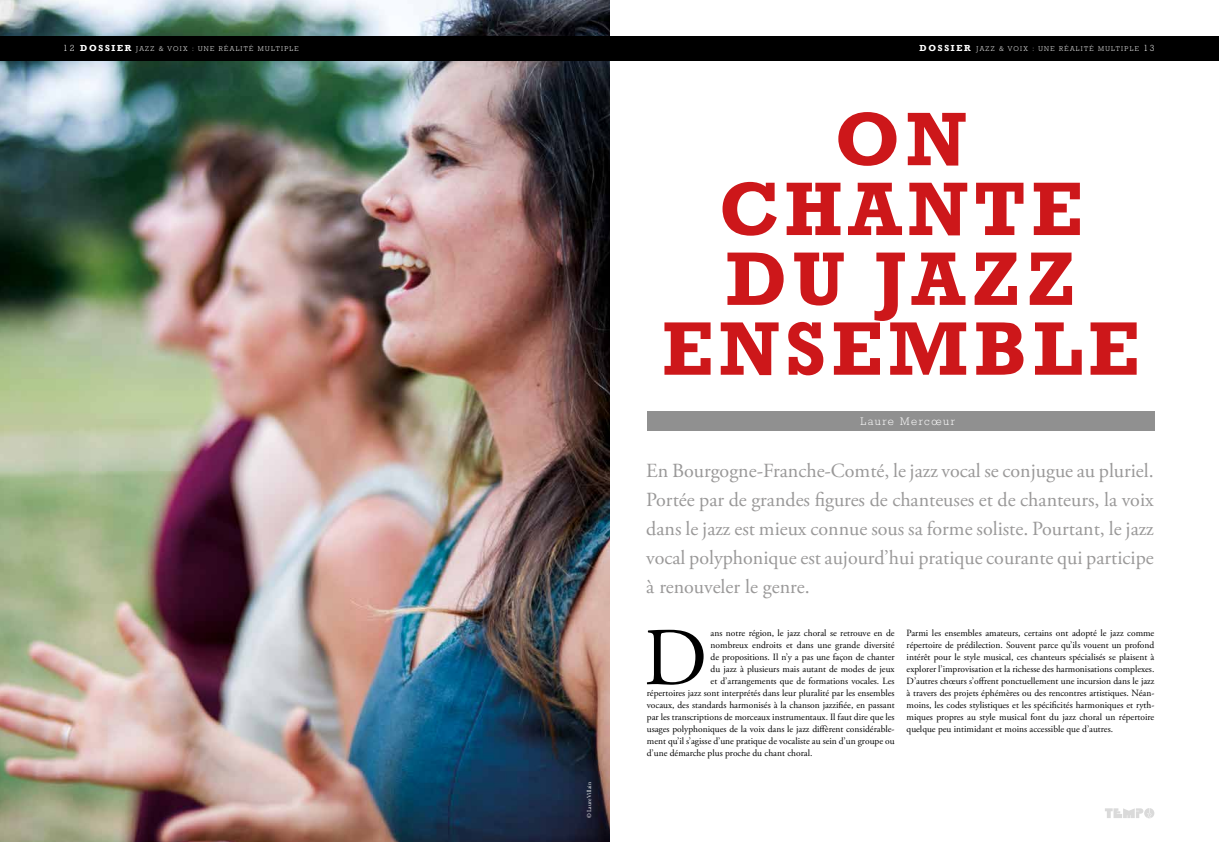
<style>
.page{position:relative;width:1219px;height:842px;background:#fff}
.page>*{position:absolute;margin:0;border:0;box-sizing:border-box;transform-origin:0 0}
.t1{font:81.9px "Adobe Garamond Pro";color:#000}
.t2{font:700 77px/69.8px "Rockwell";letter-spacing:.07em;color:#cd171a;text-align:center}
.t3{font:20px/29px "Adobe Garamond Pro";color:#999898;text-align:justify}
.t4{font:300 11px "Rockwell";letter-spacing:.15em;color:#fff}
.t5{font:9.5px/12px "Adobe Garamond Pro";color:#000;text-align:justify}
.t6{font:300 7px "Rockwell";letter-spacing:.19em;color:#fff}
.t7{font:6px "Adobe Garamond Pro";color:#fff}
.s1{font-size:9px}
.s2{font-weight:700;font-size:9px}
</style>
<div class="page">
<div style="left:609px;top:36px;width:610px;height:24px;background:#000"></div>
<img style="left:0;top:0;width:609px;height:842px">
<div style="left:0;top:36px;width:609px;height:24px;background:#000"></div>
<div style="left:647px;top:411px;width:508px;height:20px;background:#909090"></div>
<svg style="left:1105px;top:808px;width:49px;height:10px"></svg>
<p class="t6" style="left:63px;top:45px;width:237px"><span class="s1">12</span> <span class="s2">DOSSIER</span> JAZZ &amp; VOIX : UNE RÉALITÉ MULTIPLE</p>
<p class="t6" style="left:920px;top:45px;width:236px"><span class="s2">DOSSIER</span> JAZZ &amp; VOIX : UNE RÉALITÉ MULTIPLE <span class="s1">13</span></p>
<h2 class="t2" style="left:662px;top:105px;width:479px">ON<br>CHANTE<br>DU JAZZ<br>ENSEMBLE</h2>
<p class="t4" style="left:860px;top:415px;width:96px">Laure Mercœur</p>
<p class="t7" style="left:586px;top:818px;width:38px;rotate:-90deg">© Laure Villain</p>
<p class="t3" style="left:646px;top:457px;width:509px">En Bourgogne-Franche-Comté, le jazz vocal se conjugue au pluriel.<br>Portée par de grandes figures de chanteuses et de chanteurs, la voix dans le jazz est mieux connue sous sa forme soliste. Pourtant, le jazz vocal polyphonique est aujourd’hui pratique courante qui participe à renouveler le genre.</p>
<h1 class="t1" style="left:643px;top:609px;width:65px">D</h1>
<p class="t5" style="left:711px;top:627px;width:185px">ans notre région, le jazz choral se retrouve en de</p>
<p class="t5" style="left:907px;top:627px;width:249px">Parmi les ensembles amateurs, certains ont adopté le jazz comme répertoire de prédilection. Souvent parce qu’ils vouent un profond intérêt pour le style musical, ces chanteurs spécialisés se plaisent à explorer l’improvisation et la richesse des harmonisations complexes.<br>D’autres chœurs s’offrent ponctuellement une incursion dans le jazz à travers des projets éphémères ou des rencontres artistiques. Néan&shy;moins, les codes stylistiques et les spécificités harmoniques et ryth&shy;miques propres au style musical font du jazz choral un répertoire quelque peu intimidant et moins accessible que d’autres.</p>
<p class="t5" style="left:711px;top:639px;width:185px">nombreux endroits et dans une grande diversité</p>
<p class="t5" style="left:711px;top:651px;width:185px">de propositions. Il n’y a pas une façon de chanter</p>
<p class="t5" style="left:711px;top:663px;width:185px">du jazz à plusieurs mais autant de modes de jeux</p>
<p class="t5" style="left:711px;top:675px;width:185px">et d’arrangements que de formations vocales. Les</p>
<p class="t5" style="left:647px;top:687px;width:249px">répertoires jazz sont interprétés dans leur pluralité par les ensembles</p>
<p class="t5" style="left:647px;top:699px;width:249px">vocaux, des standards harmonisés à la chanson jazzifiée, en passant</p>
<p class="t5" style="left:647px;top:711px;width:249px">par les transcriptions de morceaux instrumentaux. Il faut dire que les</p>
<p class="t5" style="left:647px;top:723px;width:249px">usages polyphoniques de la voix dans le jazz diffèrent considérable-</p>
<p class="t5" style="left:647px;top:735px;width:249px">ment qu’il s’agisse d’une pratique de vocaliste au sein d’un groupe ou</p>
<p class="t5" style="left:647px;top:747px;width:167px">d’une démarche plus proche du chant choral.</p>
</div>
